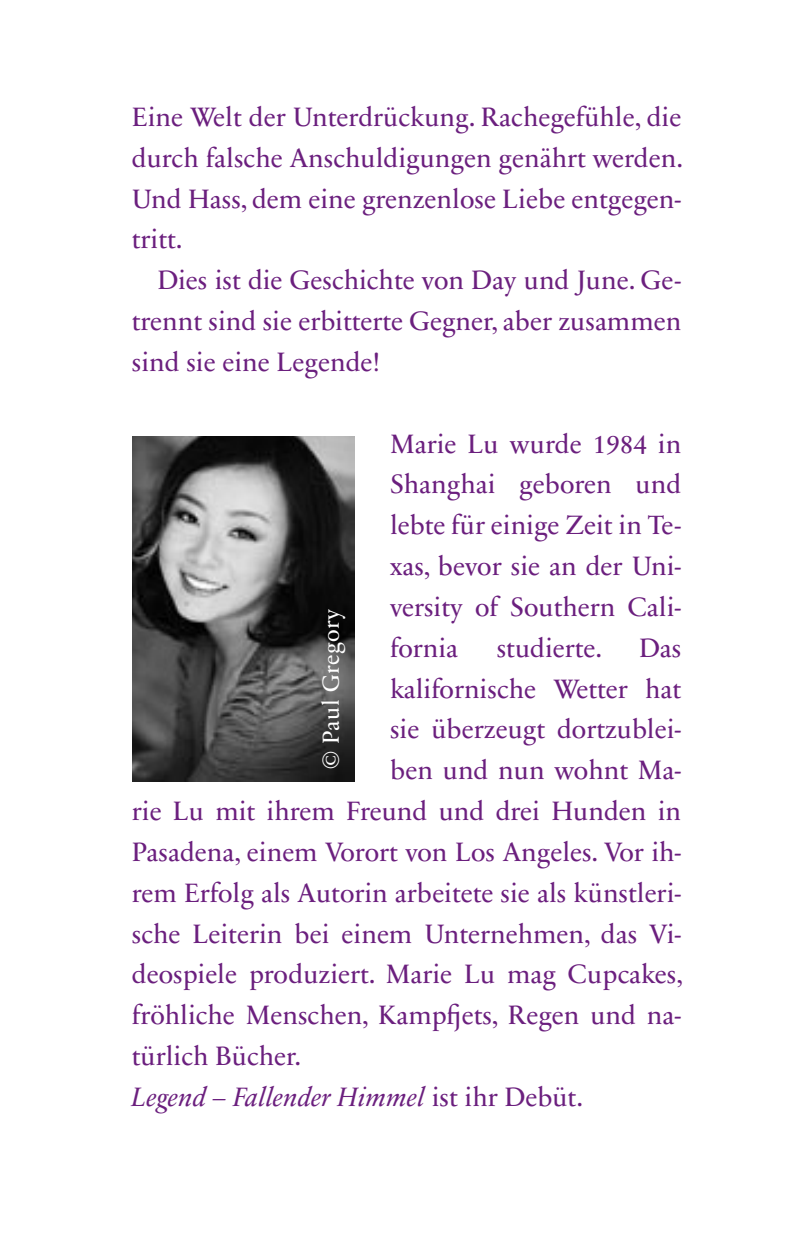
<style>
.page{position:relative;width:808px;height:1259px;background:#fff}
.page>*{position:absolute;margin:0;border:0;box-sizing:border-box;transform-origin:0 0}
.t1{font:27px/40.8px "Sabon Next LT Pro";color:#6b1f7e;text-align:justify}
.t2{font:italic 27px "Sabon Next LT Pro";color:#6b1f7e}
.t3{font:23.4px "Sabon Next LT Pro";letter-spacing:.02em;color:#fff}
.s1{font-style:normal}
</style>
<div class="page">
<img style="left:132px;top:437px;width:222px;height:344px">
<p class="t1" style="left:132px;top:95px;width:553px">Eine Welt der Unterdrückung. Rachegefühle, die durch falsche Anschuldigungen genährt werden.<br>Und Hass, dem eine grenzenlose Liebe entgegen&shy;tritt.</p>
<p class="t1" style="left:132px;top:259px;width:551px;text-indent:25px">Dies ist die Geschichte von Day und June. Ge&shy;trennt sind sie erbitterte Gegner, aber zusammen sind sie eine Legende!</p>
<p class="t1" style="left:390px;top:422px;width:293px">Marie Lu wurde 1984 in Shanghai geboren und lebte für einige Zeit in Te&shy;xas, bevor sie an der Uni&shy;versity of Southern Cali&shy;fornia</p>
<p class="t3" style="left:313px;top:768px;width:161px;rotate:-90deg">© Paul Gregory</p>
<p class="t1" style="left:497px;top:626px;width:107px">studierte.</p>
<p class="t1" style="left:639px;top:626px;width:44px">Das</p>
<p class="t1" style="left:390px;top:667px;width:293px">kalifornische Wetter hat</p>
<p class="t1" style="left:390px;top:708px;width:293px">sie überzeugt dortzublei-</p>
<p class="t1" style="left:390px;top:748px;width:293px">ben und nun wohnt Ma-</p>
<p class="t1" style="left:132px;top:789px;width:551px">rie Lu mit ihrem Freund und drei Hunden in</p>
<p class="t1" style="left:132px;top:830px;width:551px">Pasadena, einem Vorort von Los Angeles. Vor ih-</p>
<p class="t1" style="left:132px;top:871px;width:551px">rem Erfolg als Autorin arbeitete sie als künstleri-</p>
<p class="t1" style="left:132px;top:912px;width:551px">sche Leiterin bei einem Unternehmen, das Vi-</p>
<p class="t1" style="left:132px;top:953px;width:553px">deospiele produziert. Marie Lu mag Cupcakes,</p>
<p class="t1" style="left:132px;top:993px;width:551px">fröhliche Menschen, Kampfjets, Regen und na-</p>
<p class="t1" style="left:132px;top:1034px;width:171px">türlich Bücher.</p>
<p class="t2" style="left:132px;top:1076px;width:453px">Legend – Fallender Himmel <span class="s1">ist ihr Debüt.</span></p>
</div>
